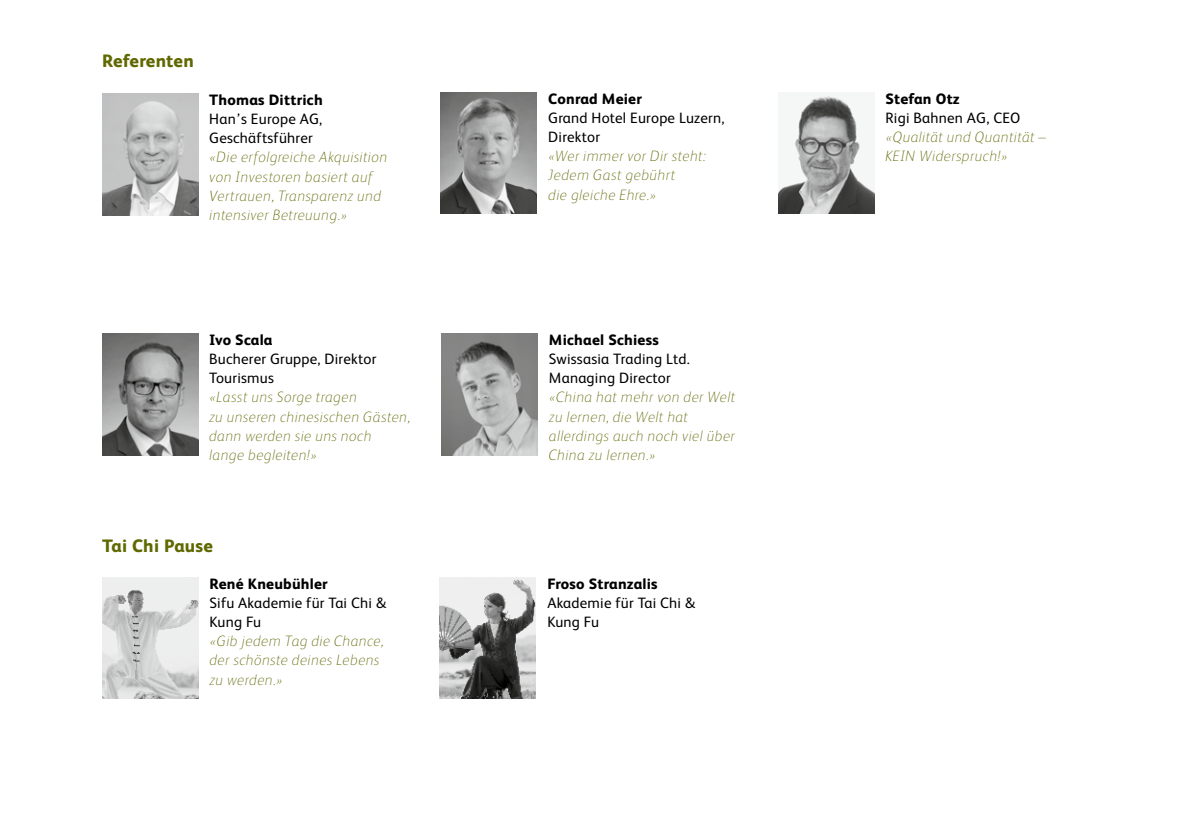
<style>
.page{position:relative;width:1191px;height:840px;background:#fff}
.page>*{position:absolute;margin:0;border:0;box-sizing:border-box;transform-origin:0 0}
.t1{font:800 18px "FS Albert";letter-spacing:.015em;color:#606800}
.t2{font:italic 100 15px/19.2px "FS Albert";letter-spacing:.035em;color:#606800}
.t3{font:15px/19.2px "FS Albert";letter-spacing:.015em;color:#000}
.t4{font:800 15px "FS Albert";letter-spacing:.015em;color:#000}
</style>
<div class="page">
<img style="left:440px;top:92px;width:96px;height:122px">
<img style="left:103px;top:93px;width:96px;height:122px">
<img style="left:779px;top:95px;width:96px;height:119px">
<img style="left:440px;top:577px;width:96px;height:121px">
<img style="left:102px;top:577px;width:96px;height:121px">
<img style="left:441px;top:333px;width:96px;height:122px">
<img style="left:102px;top:333px;width:96px;height:122px">
<p class="t1" style="left:102px;top:48px;width:93px">Referenten</p>
<p class="t4" style="left:209px;top:89px;width:115px">Thomas Dittrich</p>
<p class="t3" style="left:209px;top:108px;width:114px">Han’s Europe AG,<br>Geschäftsführer</p>
<p class="t2" style="left:209px;top:147px;width:179px">«Die erfolgreiche Akquisition von Investoren basiert auf<br>Vertrauen, Transparenz und intensiver Betreuung.»</p>
<p class="t4" style="left:209px;top:329px;width:65px">Ivo Scala</p>
<p class="t3" style="left:209px;top:348px;width:169px">Bucherer Gruppe, Direktor<br>Tourismus</p>
<p class="t2" style="left:209px;top:387px;width:202px">«Lasst uns Sorge tragen<br>zu unseren chinesischen Gästen, dann werden sie uns noch lange begleiten!»</p>
<p class="t1" style="left:102px;top:532px;width:112px">Tai Chi Pause</p>
<p class="t4" style="left:209px;top:572px;width:120px">René Kneubühler</p>
<p class="t3" style="left:209px;top:592px;width:178px">Sifu Akademie für Tai Chi &amp;<br>Kung Fu</p>
<p class="t2" style="left:209px;top:630px;width:175px">«Gib jedem Tag die Chance, der schönste deines Lebens zu werden.»</p>
<p class="t4" style="left:548px;top:88px;width:95px">Conrad Meier</p>
<p class="t3" style="left:548px;top:107px;width:178px">Grand Hotel Europe Luzern,<br>Direktor</p>
<p class="t2" style="left:548px;top:146px;width:159px">«Wer immer vor Dir steht:<br>Jedem Gast gebührt<br>die gleiche Ehre.»</p>
<p class="t4" style="left:549px;top:329px;width:111px">Michael Schiess</p>
<p class="t3" style="left:549px;top:348px;width:142px">Swissasia Trading Ltd.<br>Managing Director</p>
<p class="t2" style="left:549px;top:387px;width:188px">«China hat mehr von der Welt zu lernen, die Welt hat allerdings auch noch viel über<br>China zu lernen.»</p>
<p class="t4" style="left:547px;top:572px;width:112px">Froso Stranzalis</p>
<p class="t3" style="left:547px;top:592px;width:149px">Akademie für Tai Chi &amp;<br>Kung Fu</p>
<p class="t4" style="left:885px;top:88px;width:76px">Stefan Otz</p>
<p class="t3" style="left:885px;top:107px;width:136px">Rigi Bahnen AG, CEO</p>
<p class="t2" style="left:885px;top:126px;width:162px">«Qualität und Quantität –<br>KEIN Widerspruch!»</p>
</div>
